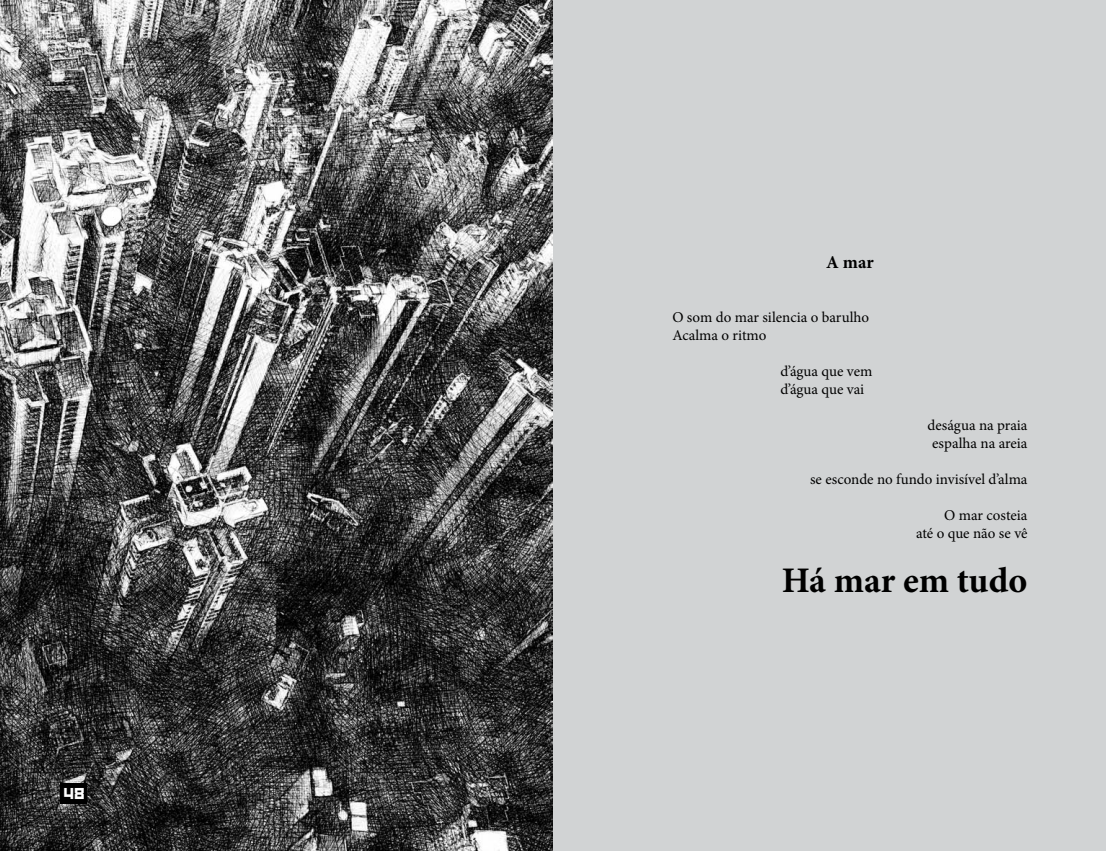
<style>
.page{position:relative;width:1106px;height:851px;background:#fff}
.page>*{position:absolute;margin:0;border:0;box-sizing:border-box;transform-origin:0 0}
.t1{font:700 36px "Minion Pro";letter-spacing:-.005em;color:#000}
.t2{font:700 18px "Minion Pro";color:#000}
.t3{font:15px/18px "Minion Pro";color:#000}
.t4{font:15px "Kremlin";color:#fff}
</style>
<div class="page">
<div style="left:540px;top:0;width:566px;height:850px;background:#d1d3d4"></div>
<img style="left:0;top:0;width:553px;height:850px">
<div style="left:61px;top:783px;width:26px;height:20px;background:#000"></div>
<p class="t4" style="left:64px;top:787px;width:22px">48</p>
<p class="t2" style="left:826px;top:250px;width:49px">A mar</p>
<p class="t3" style="left:672px;top:308px;width:198px">O som do mar silencia o barulho<br>Acalma o ritmo</p>
<p class="t3" style="left:780px;top:362px;width:93px">d’água que vem d’água que vai</p>
<p class="t3" style="left:927px;top:416px;width:101px;text-align:center">deságua na praia espalha na areia</p>
<p class="t3" style="left:810px;top:470px;width:219px">se esconde no fundo invisível d’alma</p>
<p class="t3" style="left:916px;top:506px;width:113px;text-align:right">O mar costeia<br>até o que não se vê</p>
<h1 class="t1" style="left:781px;top:554px;width:247px">Há mar em tudo</h1>
</div>
